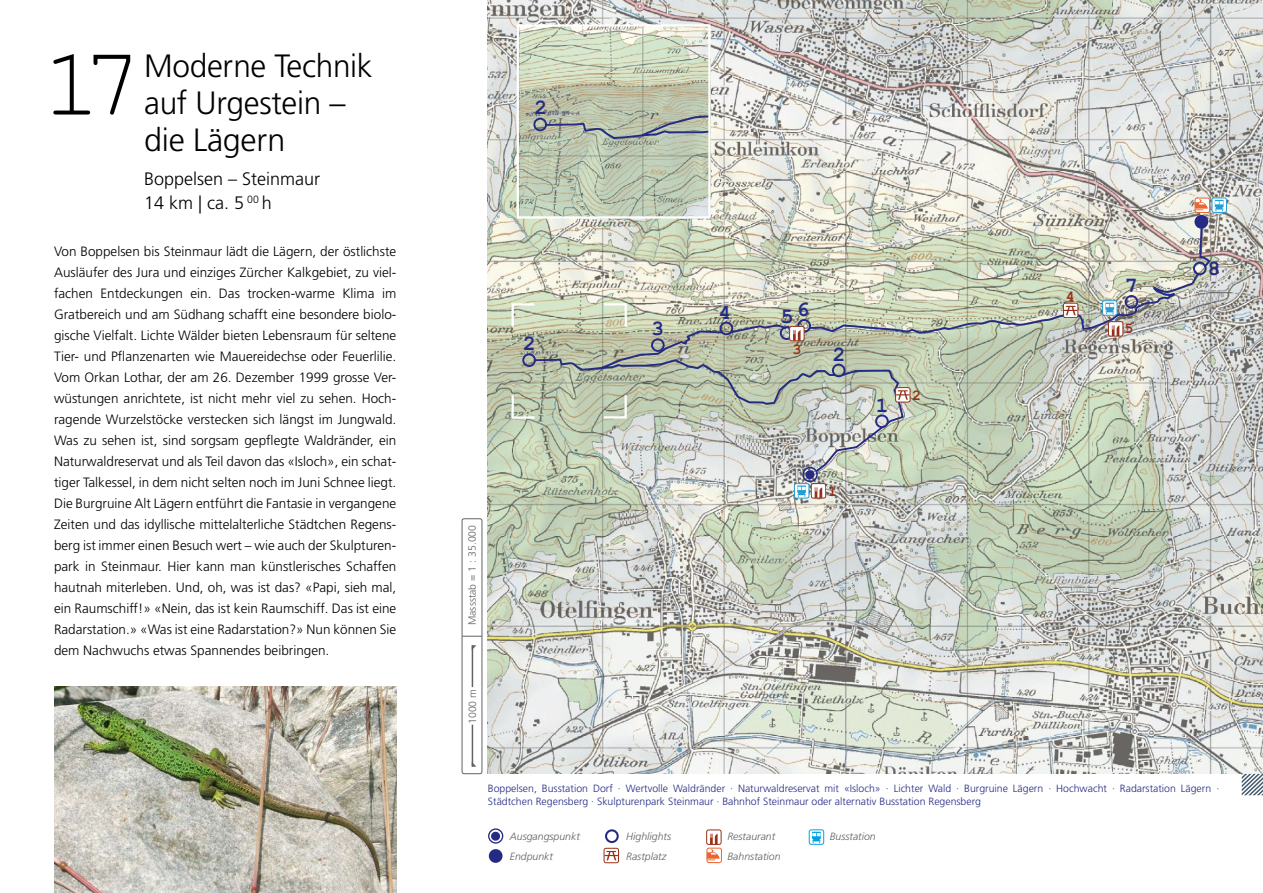
<style>
.page{position:relative;width:1263px;height:893px;background:#fff}
.page>*{position:absolute;margin:0;border:0;box-sizing:border-box;transform-origin:0 0}
.t1{font:97.5px "Courier New";color:#000}
.t2{font:300 32.25px/36.8px "Frutiger";letter-spacing:-.01em;color:#000}
.t3{font:700 21px "Courier New";color:#252b84}
.t4{font:300 18px/24px "Frutiger";color:#000}
.t5{font:700 15px "Courier New";color:#97301a}
.t6{font:300 13.5px/21px "Frutiger";color:#000;text-align:justify}
.t7{font:300 10.5px/13.5px "Frutiger";color:#252b84}
.t8{font:italic 300 10.5px/19.5px "Frutiger";color:#616264}
.t9{font:300 10.5px "Frutiger";color:#616264}
</style>
<div class="page">
<img style="left:54px;top:687px;width:343px;height:206px">
<div style="left:462px;top:519px;width:20px;height:255px;border:1px solid #616264;border-radius:2px"></div>
<svg style="left:462px;top:636px;width:20px;height:1px"></svg>
<hr style="left:472px;top:725px;width:1px;height:41px;background:#616264">
<hr style="left:472px;top:645px;width:1px;height:42px;background:#616264">
<div style="left:490px;top:850px;width:11px;height:12px;background:#252b84;border-radius:50%"></div>
<div style="left:489px;top:849px;width:13px;height:14px;border:2px solid #252b84;border-radius:50%"></div>
<div style="left:605px;top:829px;width:14px;height:14px;border:2px solid #252b84;border-radius:50%"></div>
<div style="left:488px;top:828px;width:15px;height:16px;border:1px solid #252b84;border-radius:50%"></div>
<div style="left:492px;top:832px;width:7px;height:8px;background:#252b84;border-radius:50%"></div>
<div style="left:491px;top:832px;width:9px;height:9px;border:1px solid #252b84;border-radius:50%"></div>
<div style="left:706px;top:830px;width:15px;height:15px;border:1px solid #983116;border-radius:2px"></div>
<div style="left:809px;top:830px;width:15px;height:14px;border:1px solid #00a3e2;border-radius:2px"></div>
<div style="left:812px;top:832px;width:9px;height:9px;background:#00a3e2"></div>
<svg style="left:811px;top:833px;width:10px;height:10px"></svg>
<svg style="left:604px;top:848px;width:14px;height:15px"></svg>
<div style="left:604px;top:848px;width:15px;height:15px;border:1px solid #983116;border-radius:2px"></div>
<svg style="left:605px;top:851px;width:13px;height:9px"></svg>
<div style="left:707px;top:848px;width:15px;height:15px;border:1px solid #ea652f;border-radius:2px"></div>
<svg style="left:707px;top:834px;width:14px;height:26px"></svg>
<img style="left:488px;top:0;width:775px;height:774px">
<div style="left:1195px;top:216px;width:12px;height:12px;background:#252b84;border-radius:50%"></div>
<div style="left:1194px;top:215px;width:14px;height:14px;border:2px solid #252b84;border-radius:50%"></div>
<svg style="left:811px;top:484px;width:15px;height:14px"></svg>
<div style="left:811px;top:483px;width:15px;height:15px;border:1px solid #97301a;border-radius:2px"></div>
<svg style="left:815px;top:487px;width:7px;height:11px"></svg>
<div style="left:1195px;top:198px;width:15px;height:15px;border:1px solid #ea6630;border-radius:2px"></div>
<div style="left:794px;top:484px;width:15px;height:14px;background:#fff;border-radius:2px"></div>
<div style="left:794px;top:483px;width:15px;height:15px;border:1px solid #249fd5;border-radius:2px"></div>
<svg style="left:797px;top:485px;width:9px;height:10px"></svg>
<svg style="left:796px;top:487px;width:11px;height:10px"></svg>
<div style="left:1212px;top:198px;width:14px;height:14px;background:#fff;border-radius:2px"></div>
<div style="left:1212px;top:198px;width:15px;height:15px;border:1px solid #249fd5;border-radius:2px"></div>
<svg style="left:1195px;top:198px;width:29px;height:13px"></svg>
<svg style="left:533px;top:221px;width:679px;height:253px;background:#c4c9b8"></svg>
<svg style="left:790px;top:326px;width:14px;height:15px"></svg>
<div style="left:789px;top:326px;width:15px;height:15px;border:1px solid #97301a;border-radius:2px"></div>
<svg style="left:793px;top:330px;width:7px;height:11px"></svg>
<svg style="left:1063px;top:303px;width:15px;height:15px"></svg>
<div style="left:1063px;top:303px;width:15px;height:15px;border:1px solid #97301a;border-radius:2px"></div>
<svg style="left:1064px;top:306px;width:13px;height:9px"></svg>
<div style="left:895px;top:388px;width:15px;height:14px;background:#fff;border-radius:2px"></div>
<div style="left:895px;top:387px;width:15px;height:15px;border:1px solid #97301a;border-radius:2px"></div>
<svg style="left:896px;top:390px;width:13px;height:10px"></svg>
<svg style="left:512px;top:302px;width:116px;height:118px;background:#b8c0a9"></svg>
<div style="left:802px;top:467px;width:16px;height:15px;border:2px solid #252b84;border-radius:50%"></div>
<div style="left:806px;top:471px;width:8px;height:7px;background:#252b84;border-radius:50%"></div>
<div style="left:805px;top:470px;width:9px;height:9px;border:1px solid #252b84;border-radius:50%"></div>
<img style="left:520px;top:25px;width:191px;height:192px">
<svg style="left:544px;top:114px;width:163px;height:26px;background:#a8b0a5"></svg>
<div style="left:533px;top:118px;width:14px;height:13px;border:2px solid #252b84;border-radius:50%"></div>
<div style="left:517px;top:24px;width:193px;height:195px;border:2px solid #fff"></div>
<svg style="left:1242px;top:774px;width:21px;height:21px"></svg>
<h1 class="t1" style="left:43px;top:24px;width:101px">17</h1>
<h2 class="t2" style="left:144px;top:48px;width:230px">Moderne Technik auf Urgestein – die Lägern</h2>
<h3 class="t4" style="left:144px;top:167px;width:178px">Boppelsen – Steinmaur<br>14 km | ca. 5 <sup>00</sup> h</h3>
<p class="t6" style="left:54px;top:241px;width:344px">Von Boppelsen bis Steinmaur lädt die Lägern, der östlichste Ausläufer des Jura und einziges Zürcher Kalkgebiet, zu viel&shy;fachen Entdeckungen ein. Das trocken-warme Klima im Gratbereich und am Südhang schafft eine besondere biolo&shy;gische Vielfalt. Lichte Wälder bieten Lebensraum für seltene Tier- und Pflanzenarten wie Mauereidechse oder Feuerlilie.<br>Vom Orkan Lothar, der am 26. Dezember 1999 grosse Ver&shy;wüstungen anrichtete, ist nicht mehr viel zu sehen. Hoch&shy;ragende Wurzelstöcke verstecken sich längst im Jungwald.<br>Was zu sehen ist, sind sorgsam gepflegte Waldränder, ein Naturwaldreservat und als Teil davon das «Isloch», ein schat&shy;tiger Talkessel, in dem nicht selten noch im Juni Schnee liegt.<br>Die Burgruine Alt Lägern entführt die Fantasie in vergangene Zeiten und das idyllische mittelalterliche Städtchen Regens&shy;berg ist immer einen Besuch wert – wie auch der Skulpturen&shy;park in Steinmaur. Hier kann man künstlerisches Schaffen hautnah miterleben. Und, oh, was ist das? «Papi, sieh mal, ein Raumschiff!» «Nein, das ist kein Raumschiff. Das ist eine Radarstation.» «Was ist eine Radarstation?» Nun können Sie dem Nachwuchs etwas Spannendes beibringen.</p>
<h3 class="t3" style="left:534px;top:95px;width:14px">2</h3>
<h3 class="t3" style="left:523px;top:330px;width:14px">2</h3>
<h3 class="t3" style="left:652px;top:316px;width:14px">3</h3>
<h3 class="t3" style="left:718px;top:299px;width:14px">4</h3>
<h3 class="t3" style="left:781px;top:300px;width:30px">56</h3>
<p class="t5" style="left:792px;top:340px;width:10px">3</p>
<h3 class="t3" style="left:833px;top:341px;width:14px">2</h3>
<h3 class="t3" style="left:876px;top:392px;width:14px">1</h3>
<p class="t5" style="left:912px;top:386px;width:10px">2</p>
<p class="t5" style="left:1066px;top:287px;width:10px">4</p>
<h3 class="t3" style="left:1125px;top:273px;width:14px">7</h3>
<p class="t5" style="left:1124px;top:319px;width:10px">5</p>
<h3 class="t3" style="left:1208px;top:256px;width:14px">8</h3>
<p class="t9" style="left:466px;top:625px;width:102px;rotate:-90deg">Massstab = 1 : 35.000</p>
<p class="t5" style="left:828px;top:482px;width:10px">1</p>
<p class="t9" style="left:466px;top:724px;width:37px;rotate:-90deg">1000 m</p>
<p class="t7" style="left:488px;top:782px;width:733px">Boppelsen, Busstation Dorf · Wertvolle Waldränder · Naturwaldreservat mit «Isloch» · Lichter Wald · Burgruine Lägern · Hochwacht · Radarstation Lägern ·<br>Städtchen Regensberg · Skulpturenpark Steinmaur · Bahnhof Steinmaur oder alternativ Busstation Regensberg</p>
<p class="t8" style="left:626px;top:827px;width:46px">Highlights<br>Rastplatz</p>
<p class="t8" style="left:510px;top:827px;width:72px">Ausgangspunkt<br>Endpunkt</p>
<p class="t8" style="left:727px;top:827px;width:49px">Restaurant</p>
<p class="t8" style="left:830px;top:827px;width:48px">Busstation</p>
<p class="t8" style="left:727px;top:847px;width:55px">Bahnstation</p>
</div>
